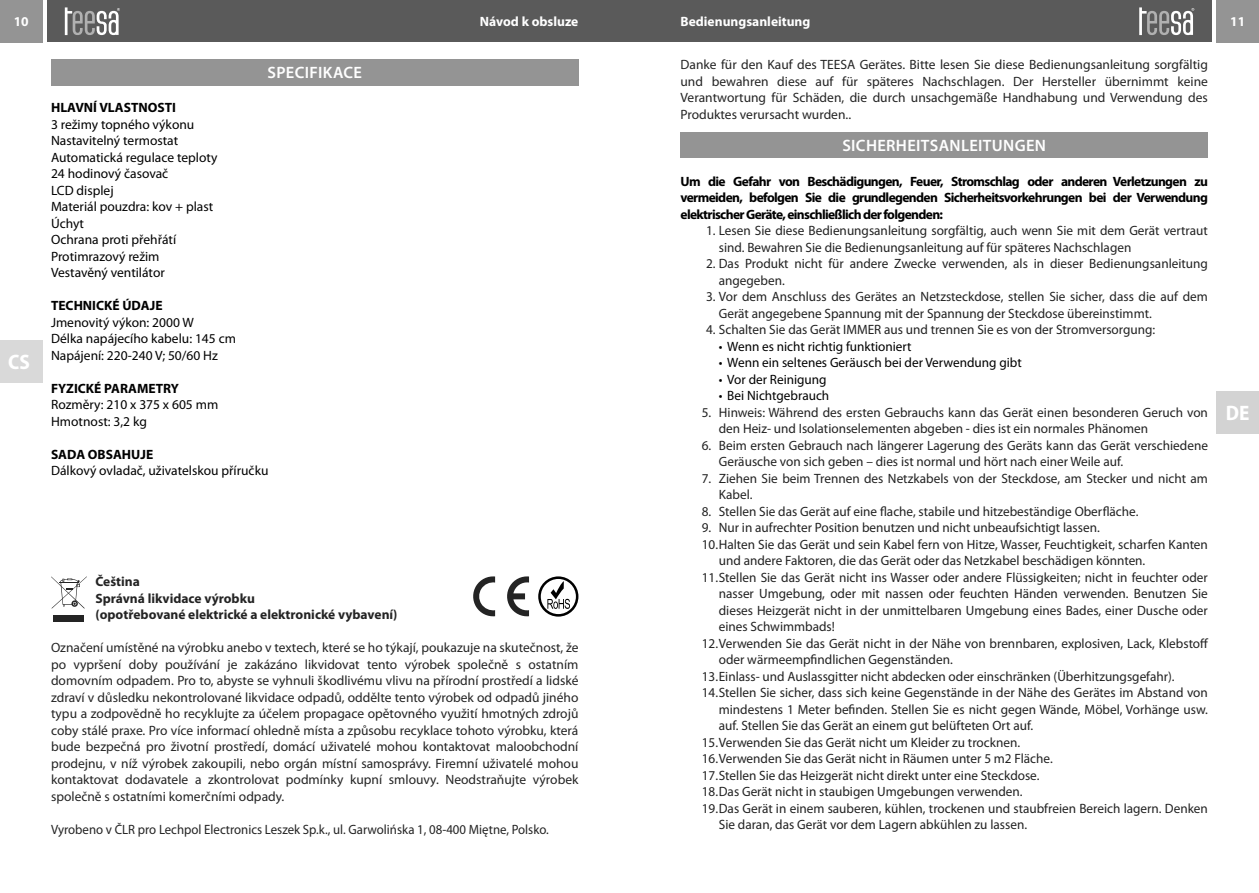
<style>
.page{position:relative;width:1259px;height:893px;background:#fff}
.page>*{position:absolute;margin:0;border:0;box-sizing:border-box;transform-origin:0 0}
.t1{font:700 semi-condensed 21px "Myriad Pro";color:#fff}
.t2{font:600 16.5px "Myriad Pro";letter-spacing:.02em;color:#fff}
.t3{font:13.5px/16.5px "Myriad Pro";color:#222}
.t4{font:13.5px/16.5px "Myriad Pro";color:#242424;text-align:justify}
.t5{font:13.5px/16.5px "Myriad Pro";color:#000}
.t6{font:700 13.5px/16.5px "Myriad Pro";color:#000;text-align:justify}
.t7{font:13.5px "Myriad Pro";color:#242424;scale:.95 1}
.t8{font:700 13.5px/16.5px "Myriad Pro";color:#242424}
.t9{font:700 13.5px "Myriad Pro";color:#fff}
</style>
<div class="page">
<div style="left:0;top:0;width:43px;height:43px;background:#949494"></div>
<div style="left:47px;top:0;width:582px;height:42px;background:#5a5a5a"></div>
<svg style="left:65px;top:7px;width:55px;height:28px"></svg>
<div style="left:0;top:340px;width:43px;height:43px;background:#d9d9d9"></div>
<div style="left:51px;top:60px;width:527px;height:26px;background:#949494"></div>
<div style="left:53px;top:615px;width:31px;height:6px;background:#242424"></div>
<svg style="left:51px;top:576px;width:36px;height:33px"></svg>
<svg style="left:473px;top:576px;width:56px;height:41px"></svg>
<svg style="left:538px;top:576px;width:40px;height:41px"></svg>
<div style="left:629px;top:0;width:583px;height:42px;background:#5a5a5a"></div>
<div style="left:1216px;top:0;width:43px;height:43px;background:#949494"></div>
<div style="left:1216px;top:391px;width:43px;height:43px;background:#d3d3d3"></div>
<svg style="left:1139px;top:7px;width:55px;height:28px"></svg>
<div style="left:680px;top:132px;width:528px;height:26px;background:#949494"></div>
<p class="t9" style="left:14px;top:16px;width:16px">10</p>
<p class="t9" style="left:448px;top:16px;width:131px">Bedienungsanleitung</p>
<p class="t9" style="left:680px;top:16px;width:131px">Bedienungsanleitung</p>
<p class="t9" style="left:1230px;top:16px;width:16px">11</p>
<p class="t9" style="left:480px;top:16px;width:100px">Návod k obsluze</p>
<p class="t9" style="left:680px;top:16px;width:93px">Návod k obsluz</p>
<h1 class="t1" style="left:8px;top:353px;width:23px">CS</h1>
<p class="t2" style="left:267px;top:66px;width:96px">SPECIFIKACE</p>
<p class="t6" style="left:51px;top:100px;width:126px">HLAVNÍ VLASTNOSTI</p>
<p class="t5" style="left:51px;top:117px;width:168px">3 režimy topného výkonu<br>Nastavitelný termostat<br>Automatická regulace teploty<br>24 hodinový časovač<br>LCD displej<br>Materiál pouzdra: kov + plast<br>Úchyt<br>Ochrana proti přehřátí<br>Protimrazový režim<br>Vestavěný ventilátor</p>
<p class="t6" style="left:51px;top:298px;width:113px">TECHNICKÉ ÚDAJE</p>
<p class="t5" style="left:51px;top:315px;width:186px">Jmenovitý výkon: 2000 W<br>Délka napájecího kabelu: 145 cm<br>Napájení: 220-240 V; 50/60 Hz</p>
<p class="t6" style="left:51px;top:381px;width:130px">FYZICKÉ PARAMETRY</p>
<p class="t5" style="left:51px;top:397px;width:169px">Rozměry: 210 x 375 x 605 mm<br>Hmotnost: 3,2 kg</p>
<p class="t6" style="left:51px;top:447px;width:104px">SADA OBSAHUJE</p>
<p class="t5" style="left:51px;top:463px;width:219px">Dálkový ovladač, uživatelskou příručku</p>
<p class="t8" style="left:95px;top:574px;width:303px">Čeština<br>Správná likvidace výrobku<br>(opotřebované elektrické a elektronické vybavení)</p>
<p class="t4" style="left:51px;top:640px;width:529px">Označení umístěné na výrobku anebo v textech, které se ho týkají, poukazuje na skutečnost, že po vypršení doby používání je zakázáno likvidovat tento výrobek společně s ostatním domovním odpadem. Pro to, abyste se vyhnuli škodlivému vlivu na přírodní prostředí a lidské zdraví v důsledku nekontrolované likvidace odpadů, oddělte tento výrobek od odpadů jiného typu a zodpovědně ho recyklujte za účelem propagace opětovného využití hmotných zdrojů coby stálé praxe. Pro více informací ohledně místa a způsobu recyklace tohoto výrobku, která bude bezpečná pro životní prostředí, domácí uživatelé mohou kontaktovat maloobchodní prodejnu, v níž výrobek zakoupili, nebo orgán místní samosprávy. Firemní uživatelé mohou kontaktovat dodavatele a zkontrolovat podmínky kupní smlouvy. Neodstraňujte výrobek společně s ostatními komerčními odpady.</p>
<p class="t7" style="left:51px;top:823px;width:525px">Vyrobeno v ČLR pro Lechpol Electronics Leszek Sp.k., ul. Garwolińska 1, 08-400 Miętne, Polsko.</p>
<p class="t4" style="left:680px;top:57px;width:529px">Danke für den Kauf des TEESA Gerätes. Bitte lesen Sie diese Bedienungsanleitung sorgfältig und bewahren diese auf für späteres Nachschlagen. Der Hersteller übernimmt keine Verantwortung für Schäden, die durch unsachgemäße Handhabung und Verwendung des Produktes verursacht wurden..</p>
<p class="t2" style="left:842px;top:138px;width:205px">SICHERHEITSANLEITUNGEN</p>
<p class="t6" style="left:680px;top:174px;width:529px">Um die Gefahr von Beschädigungen, Feuer, Stromschlag oder anderen Verletzungen zu vermeiden, befolgen Sie die grundlegenden Sicherheitsvorkehrungen bei der Verwendung elektrischerGeräte, einschließlichder folgenden:</p>
<p class="t3" style="left:719px;top:223px;width:490px;text-indent:-13px">1. Lesen Sie diese Bedienungsanleitung sorgfältig, auch wenn Sie mit dem Gerät vertraut sind. Bewahren Sie die Bedienungsanleitung auf für späteres Nachschlagen</p>
<p class="t3" style="left:719px;top:256px;width:490px;text-indent:-13px">2. Das Produkt nicht für andere Zwecke verwenden, als in dieser Bedienungsanleitung angegeben.</p>
<p class="t3" style="left:719px;top:289px;width:490px;text-indent:-13px">3. Vor dem Anschluss des Gerätes an Netzsteckdose, stellen Sie sicher, dass die auf dem<br>Gerät angegebene Spannung mit der Spannung der Steckdose übereinstimmt.</p>
<p class="t3" style="left:706px;top:322px;width:451px">4. Schalten Sie das Gerät IMMER aus und trennen Sie es von der Stromversorgung:</p>
<p class="t5" style="left:719px;top:339px;width:194px">• Wenn es nicht richtig funktioniert</p>
<p class="t5" style="left:719px;top:355px;width:304px">• Wenn ein seltenes Geräusch bei der Verwendung gibt</p>
<p class="t5" style="left:719px;top:372px;width:109px">• Vor der Reinigung</p>
<p class="t5" style="left:719px;top:388px;width:112px">• Bei Nichtgebrauch</p>
<p class="t3" style="left:719px;top:405px;width:490px;text-indent:-17px">5. Hinweis: Während des ersten Gebrauchs kann das Gerät einen besonderen Geruch von den Heiz- und Isolationselementen abgeben - dies ist ein normales Phänomen</p>
<p class="t3" style="left:719px;top:438px;width:490px;text-indent:-17px">6. Beim ersten Gebrauch nach längerer Lagerung des Geräts kann das Gerät verschiedene<br>Geräusche von sich geben – dies ist normal und hört nach einer Weile auf.</p>
<p class="t3" style="left:719px;top:471px;width:490px;text-indent:-17px">7. Ziehen Sie beim Trennen des Netzkabels von der Steckdose, am Stecker und nicht am<br>Kabel.</p>
<p class="t3" style="left:702px;top:504px;width:438px">8. Stellen Sie das Gerät auf eine flache, stabile und hitzebeständige Oberfläche.</p>
<p class="t3" style="left:702px;top:520px;width:399px">9. Nur in aufrechter Position benutzen und nicht unbeaufsichtigt lassen.</p>
<p class="t3" style="left:702px;top:537px;width:507px">10.Halten Sie das Gerät und sein Kabel fern von Hitze, Wasser, Feuchtigkeit, scharfen Kanten</p>
<p class="t3" style="left:719px;top:553px;width:428px">und andere Faktoren, die das Gerät oder das Netzkabel beschädigen könnten.</p>
<p class="t3" style="left:702px;top:570px;width:507px">11.Stellen Sie das Gerät nicht ins Wasser oder andere Flüssigkeiten; nicht in feuchter oder</p>
<p class="t3" style="left:719px;top:586px;width:490px">nasser Umgebung, oder mit nassen oder feuchten Händen verwenden. Benutzen Sie</p>
<p class="t3" style="left:719px;top:603px;width:490px">dieses Heizgerät nicht in der unmittelbaren Umgebung eines Bades, einer Dusche oder</p>
<p class="t3" style="left:719px;top:619px;width:117px">eines Schwimmbads!</p>
<p class="t3" style="left:702px;top:636px;width:508px">12.Verwenden Sie das Gerät nicht in der Nähe von brennbaren, explosiven, Lack, Klebstoff</p>
<p class="t3" style="left:719px;top:652px;width:235px">oder wärmeempfindlichen Gegenständen.</p>
<p class="t3" style="left:702px;top:669px;width:474px">13.Einlass- und Auslassgitter nicht abdecken oder einschränken (Überhitzungsgefahr).</p>
<p class="t3" style="left:702px;top:685px;width:507px">14.Stellen Sie sicher, dass sich keine Gegenstände in der Nähe des Gerätes im Abstand von</p>
<p class="t3" style="left:719px;top:702px;width:490px">mindestens 1 Meter befinden. Stellen Sie es nicht gegen Wände, Möbel, Vorhänge usw.</p>
<p class="t3" style="left:719px;top:718px;width:316px">auf. Stellen Sie das Gerät an einem gut belüfteten Ort auf.</p>
<p class="t3" style="left:702px;top:735px;width:320px">15.Verwenden Sie das Gerät nicht um Kleider zu trocknen.</p>
<p class="t3" style="left:702px;top:751px;width:352px">16.Verwenden Sie das Gerät nicht in Räumen unter 5 m2 Fläche.</p>
<p class="t3" style="left:702px;top:768px;width:339px">17.Stellen Sie das Heizgerät nicht direkt unter eine Steckdose.</p>
<p class="t3" style="left:702px;top:784px;width:322px">18.Das Gerät nicht in staubigen Umgebungen verwenden.</p>
<p class="t3" style="left:702px;top:801px;width:507px">19.Das Gerät in einem sauberen, kühlen, trockenen und staubfreien Bereich lagern. Denken</p>
<p class="t3" style="left:719px;top:817px;width:310px">Sie daran, das Gerät vor dem Lagern abkühlen zu lassen.</p>
<h1 class="t1" style="left:1225px;top:404px;width:25px">DE</h1>
</div>
